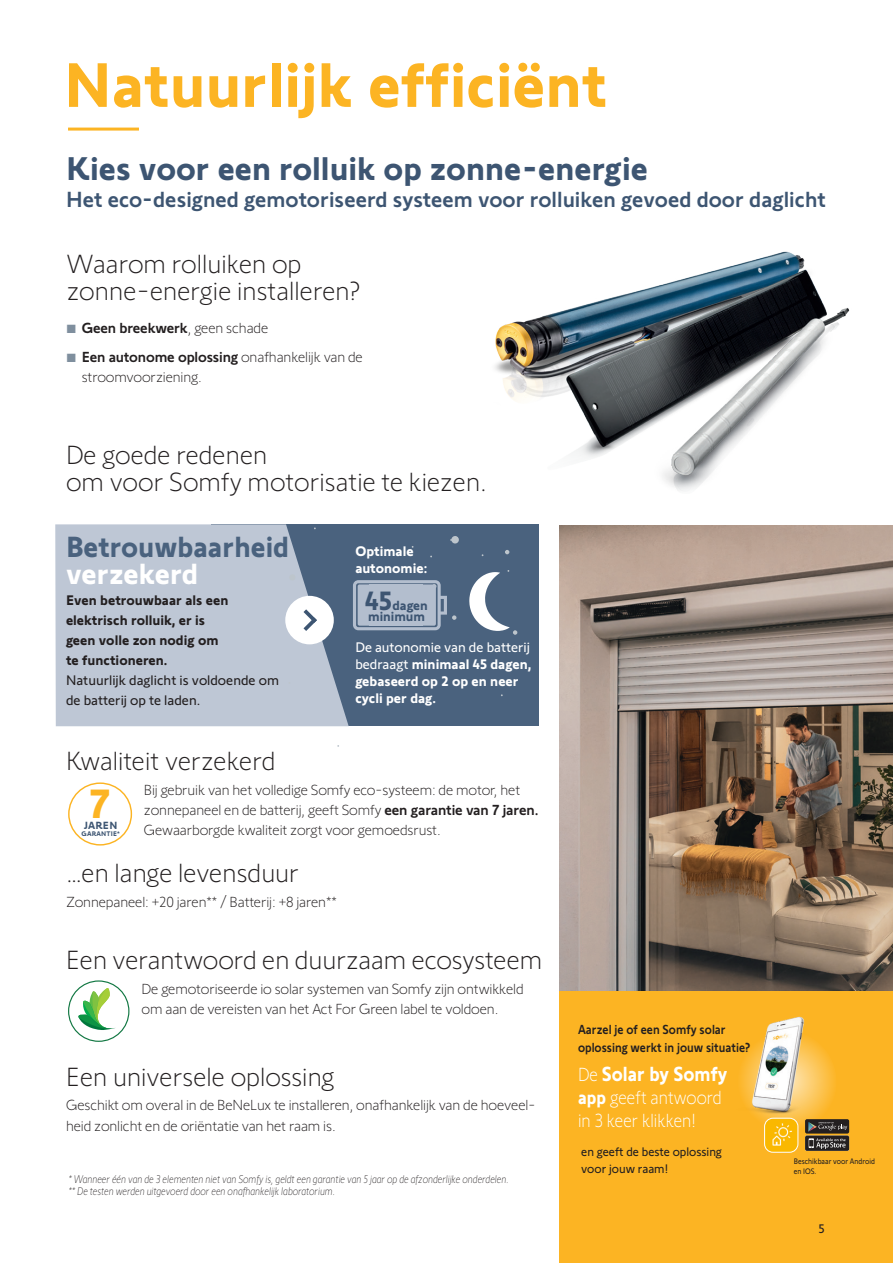
<style>
.page{position:relative;width:893px;height:1263px;background:#fff}
.page>*{position:absolute;margin:0;border:0;box-sizing:border-box;transform-origin:0 0}
.t1{font:700 64.5px "Somfy Sans";color:#fcb423}
.t2{font:700 42px "Somfy Sans";color:#fcb423}
.t3{font:700 33.75px "Somfy Sans";color:#3d5572}
.t4{font:700 30px "Somfy Sans";color:#4a627e}
.t5{font:700 30px "Somfy Sans";letter-spacing:-.005em;color:#fff}
.t6{font:300 27px/27px "Somfy Sans";color:#231f20}
.t7{font:500 22.5px "Somfy Sans";color:#3d5572}
.t8{font:700 21px "Somfy Sans";color:#fff;scale:.9 1}
.t9{font:300 19.5px/23.4px "Somfy Sans";color:#fff;scale:.9 1}
.t10{font:300 15px/20.2px "Somfy Sans";letter-spacing:-.01em;color:#231f20}
.t11{font:500 15px "Somfy Sans";letter-spacing:-.01em;color:#231f20}
.t12{font:700 14.25px/17.1px "Somfy Sans";color:#fff}
.t13{font:700 14.25px/20.1px "Somfy Sans";color:#231f20}
.t14{font:14.25px/20.1px "Somfy Sans";color:#231f20}
.t15{font:700 13.65px/10.9px "Somfy Sans";color:#3d5572}
.t16{font:500 13.5px/18px "Somfy Sans";color:#231f20;scale:.9 1}
.t17{font:12.75px/16.5px "Somfy Sans";color:#231f20}
.t18{font:italic 300 11.4px/12px "Somfy Sans";color:#231f20;scale:.9 1}
.t19{font:700 10.8px "Somfy Sans";letter-spacing:.02em;color:#3d5572}
.t20{font:8.25px/9.8px "Somfy Sans";color:#231f20;scale:.9 1}
.t21{font:700 6.9px "Somfy Sans";letter-spacing:.02em;color:#3d5572}
.s1{color:#7f8f9e}
.s2{font-weight:300}
.s3{font-weight:500}
.s4{font-size:27.15px}
.s5{font-weight:400}
.s6{font-weight:300;font-size:19.5px}
.s7{font-weight:700}
</style>
<div class="page">
<div style="left:559px;top:604px;width:334px;height:659px;background:#fcb423"></div>
<img style="left:495px;top:251px;width:355px;height:240px">
<img style="left:559px;top:525px;width:334px;height:465px">
<div style="left:211px;top:524px;width:328px;height:202px;background:#4a627e"></div>
<svg style="left:55px;top:524px;width:294px;height:202px;background:#b3becd"></svg>
<svg style="left:505px;top:550px;width:4px;height:4px"></svg>
<svg style="left:289px;top:574px;width:6px;height:6px"></svg>
<div style="left:451px;top:536px;width:8px;height:8px;background:#bdc5cc;border-radius:3px"></div>
<svg style="left:469px;top:570px;width:48px;height:65px"></svg>
<svg style="left:353px;top:580px;width:103px;height:50px"></svg>
<div style="left:369px;top:584px;width:54px;height:42px;background:#b3bece"></div>
<div style="left:285px;top:596px;width:49px;height:48px;background:#fff;border-radius:50%"></div>
<svg style="left:303px;top:609px;width:14px;height:22px"></svg>
<div style="left:68px;top:980px;width:61px;height:62px;border:1px solid #117742;border-radius:50%"></div>
<svg style="left:77px;top:986px;width:42px;height:44px"></svg>
<svg style="left:731px;top:1029px;width:106px;height:106px"></svg>
<img style="left:737px;top:1016px;width:76px;height:100px">
<div style="left:805px;top:1119px;width:44px;height:14px;background:#231f20;border-radius:2px"></div>
<img style="left:765px;top:1118px;width:33px;height:34px">
<div style="left:764px;top:1118px;width:34px;height:34px;border:1px solid #fff;border-radius:8px"></div>
<svg style="left:805px;top:1122px;width:44px;height:29px"></svg>
<hr style="left:68px;top:128px;width:71px;height:3px;background:#fcb423">
<div style="left:68px;top:782px;width:64px;height:63px;border:1px solid #fcb423;border-radius:50%"></div>
<h1 class="t1" style="left:64px;top:33px;width:545px">Natuurlijk efficiënt</h1>
<h3 class="t3" style="left:66px;top:141px;width:583px">Kies voor een rolluik op zonne-energie</h3>
<h3 class="t7" style="left:66px;top:182px;width:762px">Het eco-designed gemotoriseerd systeem voor rolluiken gevoed door daglicht</h3>
<h3 class="t6" style="left:67px;top:248px;width:295px">Waarom rolluiken op zonne-energie installeren?</h3>
<p class="t11" style="left:67px;top:316px;width:203px"><span class="s1">■</span> Geen breekwerk<span class="s2">, geen schade</span></p>
<p class="t10" style="left:82px;top:346px;width:283px;text-indent:-15px"><span class="s1">■</span> <span class="s3">Een autonome oplossing</span> onafhankelijk van de stroomvoorziening.</p>
<h3 class="t6" style="left:66px;top:439px;width:422px">De goede redenen<br>om voor Somfy motorisatie te kiezen.</h3>
<h3 class="t4" style="left:66px;top:523px;width:225px">Betrouwbaarheid</h3>
<h3 class="t5" style="left:66px;top:550px;width:134px">verzekerd</h3>
<p class="t13" style="left:66px;top:588px;width:164px">Even betrouwbaar als een elektrisch rolluik, er is geen volle zon nodig om te functioneren.</p>
<p class="t14" style="left:66px;top:668px;width:215px">Natuurlijk daglicht is voldoende om de batterij op te laden.</p>
<p class="t12" style="left:355px;top:540px;width:73px">Optimale autonomie:</p>
<p class="t15" style="left:365px;top:598px;width:64px"><span class="s4">45</span>dagen minimum</p>
<p class="t12" style="left:355px;top:636px;width:177px"><span class="s5">De autonomie van de batterij bedraagt</span> minimaal 45 dagen, gebaseerd op 2 op en neer cycli per dag.</p>
<h3 class="t6" style="left:66px;top:745px;width:211px">Kwaliteit verzekerd</h3>
<p class="t10" style="left:144px;top:778px;width:396px">Bij gebruik van het volledige Somfy eco- systeem: de motor, het zonnepaneel en de batterij, geeft Somfy <span class="s3">een garantie van 7 jaren.<br></span>Gewaarborgde kwaliteit zorgt voor gemoedsrust.</p>
<h3 class="t6" style="left:66px;top:857px;width:235px">…en lange levensduur</h3>
<p class="t10" style="left:66px;top:890px;width:272px">Zonnepaneel: +20 jaren** / Batterij: +8 jaren**</p>
<h2 class="t2" style="left:90px;top:770px;width:23px">7</h2>
<p class="t19" style="left:84px;top:817px;width:35px">JAREN</p>
<p class="t21" style="left:82px;top:828px;width:40px">GARANTIE*</p>
<h3 class="t6" style="left:66px;top:944px;width:478px">Een verantwoord en duurzaam ecosysteem</h3>
<p class="t10" style="left:142px;top:977px;width:384px">De gemotoriseerde io solar systemen van Somfy zijn ontwikkeld om aan de vereisten van het Act For Green label te voldoen.</p>
<h3 class="t6" style="left:66px;top:1061px;width:270px">Een universele oplossing</h3>
<p class="t10" style="left:66px;top:1094px;width:471px">Geschikt om overal in de BeNeLux te installeren, onafhankelijk van de hoeveel&shy;heid zonlicht en de oriëntatie van het raam is.</p>
<p class="t18" style="left:68px;top:1172px;width:491px">* Wanneer één van de 3 elementen niet van Somfy is, geldt een garantie van 5 jaar op de afzonderlijke onderdelen. ** De testen werden uitgevoerd door een onafhankelijk laboratorium.</p>
<p class="t16" style="left:578px;top:1019px;width:193px">Aarzel je of een Somfy solar oplossing werkt in jouw situatie?</p>
<h3 class="t8" style="left:578px;top:1056px;width:168px"><span class="s6">De</span> Solar by Somfy</h3>
<h3 class="t9" style="left:578px;top:1084px;width:161px"><span class="s7">app</span> geeft antwoord in 3 keer klikken!</h3>
<p class="t17" style="left:581px;top:1142px;width:142px">en geeft de beste oplossing voor jouw raam!</p>
<p class="t20" style="left:794px;top:1156px;width:92px">Beschikbaar voor Android en IOS.</p>
<p class="t17" style="left:819px;top:1219px;width:8px">5</p>
</div>
